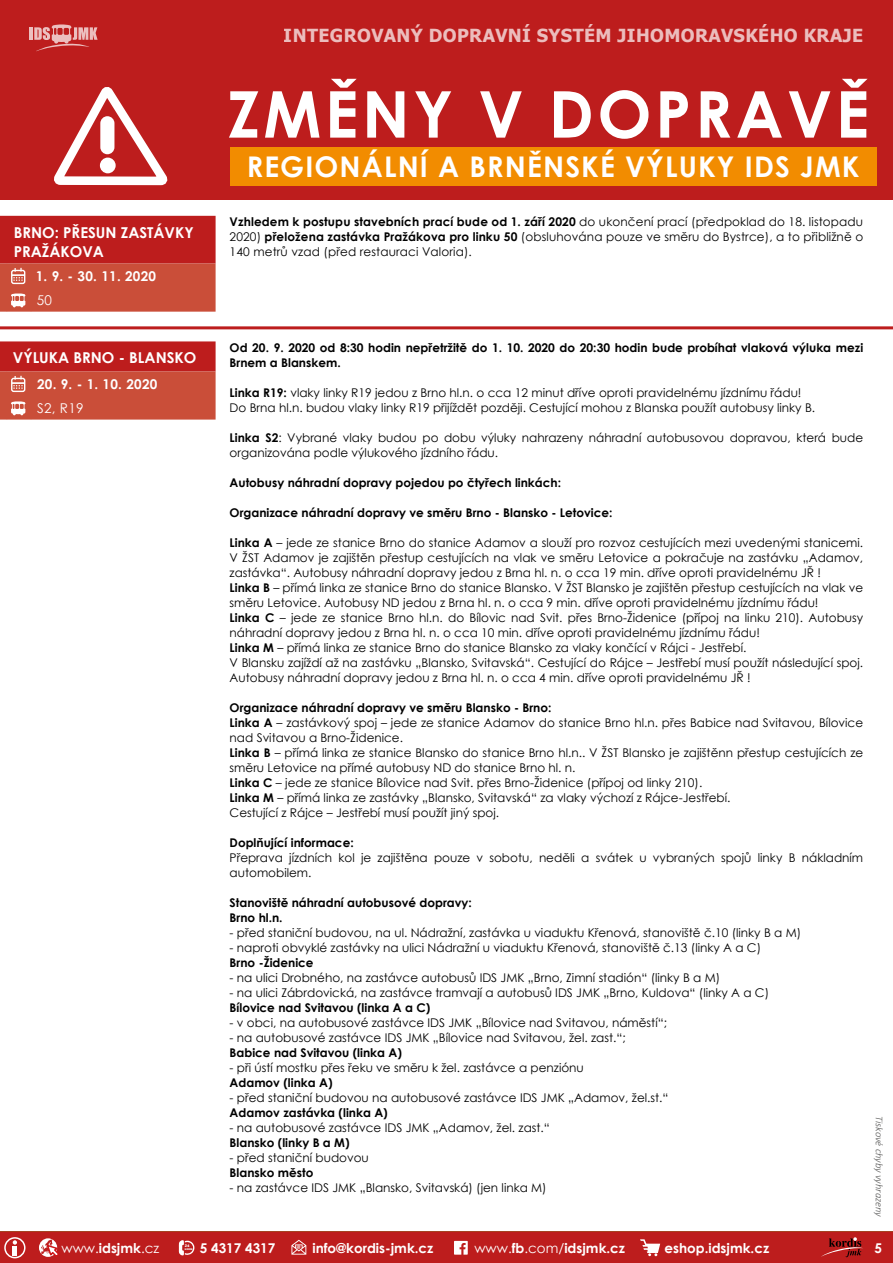
<style>
.page{position:relative;width:893px;height:1263px;background:#fff}
.page>*{position:absolute;margin:0;border:0;box-sizing:border-box;transform-origin:0 0}
.t1{font:700 64.5px "Century Gothic";letter-spacing:.055em;color:#fff}
.t2{font:700 28.5px "Century Gothic";letter-spacing:.04em;color:#fff}
.t3{font:700 18px "Tahoma";letter-spacing:.02em;color:#fff}
.t4{font:700 15px/19.5px "Century Gothic";color:#fff}
.t5{font:700 13.5px "Century Gothic";color:#fff}
.t6{font:13.5px "Century Gothic";letter-spacing:.02em;color:#fff}
.t7{font:12px/15px "Century Gothic";color:#000}
.t8{font:700 12px/15px "Century Gothic";color:#000}
.t9{font:italic 300 10.5px "Calibri";letter-spacing:-.005em;color:#575756}
.t10{font:700 4.95px "Century Gothic";color:#fff}
.t11{font:900 3.45px "Neo Sans";color:#fff;scale:1.04 1}
.t12{font:900 2.25px "Neo Sans";color:#fff;scale:1.04 1}
.s1{font-weight:700}
.s2{font-weight:400}
</style>
<div class="page">
<div style="left:0;top:0;width:893px;height:199px;background:#bd1d1d"></div>
<div style="left:230px;top:147px;width:646px;height:38px;background:#f28c00"></div>
<svg style="left:54px;top:87px;width:114px;height:99px"></svg>
<div style="left:100px;top:158px;width:16px;height:15px;background:#fff;border-radius:50%"></div>
<div style="left:100px;top:116px;width:14px;height:38px;background:#fff;border-radius:7px"></div>
<svg style="left:30px;top:24px;width:68px;height:27px"></svg>
<svg style="left:0;top:1231px;width:893px;height:32px;background:#bd2423"></svg>
<hr style="left:0;top:326px;width:893px;height:3px;background:#bd1d1d">
<svg style="left:0;top:341px;width:216px;height:79px;background:#c64034"></svg>
<svg style="left:0;top:216px;width:216px;height:96px;background:#c4392f"></svg>
<h3 class="t3" style="left:284px;top:23px;width:581px">INTEGROVANÝ DOPRAVNÍ SYSTÉM JIHOMORAVSKÉHO KRAJE</h3>
<p class="t4" style="left:14px;top:222px;width:181px">BRNO: PŘESUN ZASTÁVKY<br>PRAŽÁKOVA</p>
<p class="t5" style="left:36px;top:266px;width:122px">1. 9. - 30. 11. 2020</p>
<p class="t6" style="left:37px;top:291px;width:17px">50</p>
<p class="t4" style="left:13px;top:347px;width:185px">VÝLUKA BRNO - BLANSKO</p>
<p class="t5" style="left:37px;top:374px;width:122px">20. 9. - 1. 10. 2020</p>
<p class="t6" style="left:37px;top:399px;width:48px">S2, R19</p>
<h1 class="t1" style="left:227px;top:65px;width:643px">ZMĚNY V DOPRAVĚ</h1>
<h2 class="t2" style="left:247px;top:145px;width:614px">REGIONÁLNÍ A BRNĚNSKÉ VÝLUKY IDS JMK</h2>
<p class="t7" style="left:230px;top:214px;width:635px;text-align:justify"><span class="s1">Vzhledem k postupu stavebních prací bude od 1. září 2020</span> do ukončení prací (předpoklad do 18. listopadu 2020) <span class="s1">přeložena zastávka Pražákova pro linku 50</span> (obsluhována pouze ve směru do Bystrce), a to přibližně o 140 metrů vzad (před restauraci Valoria).</p>
<p class="t8" style="left:230px;top:339px;width:635px">Od 20. 9. 2020 od 8:30 hodin nepřetržitě do 1. 10. 2020 do 20:30 hodin bude probíhat vlaková výluka mezi<br>Brnem a Blanskem.</p>
<p class="t7" style="left:230px;top:384px;width:587px"><span class="s1">Linka R19:</span> vlaky linky R19 jedou z Brno hl.n. o cca 12 minut dříve oproti pravidelnému jízdnímu řádu!<br>Do Brna hl.n. budou vlaky linky R19 přijíždět později. Cestující mohou z Blanska použít autobusy linky B.</p>
<p class="t7" style="left:230px;top:429px;width:635px"><span class="s1">Linka S2</span>: Vybrané vlaky budou po dobu výluky nahrazeny náhradní autobusovou dopravou, která bude organizována podle výlukového jízdního řádu.</p>
<p class="t8" style="left:230px;top:474px;width:333px">Autobusy náhradní dopravy pojedou po čtyřech linkách:</p>
<p class="t8" style="left:230px;top:504px;width:384px">Organizace náhradní dopravy ve směru Brno - Blansko - Letovice:</p>
<p class="t7" style="left:230px;top:534px;width:635px"><span class="s1">Linka A</span> – jede ze stanice Brno do stanice Adamov a slouží pro rozvoz cestujících mezi uvedenými stanicemi.<br>V ŽST Adamov je zajištěn přestup cestujících na vlak ve směru Letovice a pokračuje na zastávku „Adamov, zastávka“. Autobusy náhradní dopravy jedou z Brna hl. n. o cca 19 min. dříve oproti pravidelnému JŘ !<br><span class="s1">Linka B</span> – přímá linka ze stanice Brno do stanice Blansko. V ŽST Blansko je zajištěn přestup cestujících na vlak ve směru Letovice. Autobusy ND jedou z Brna hl. n. o cca 9 min. dříve oproti pravidelnému jízdnímu řádu!<br><span class="s1">Linka C</span> – jede ze stanice Brno hl.n. do Bílovic nad Svit. přes Brno-Židenice (přípoj na linku 210). Autobusy náhradní dopravy jedou z Brna hl. n. o cca 10 min. dříve oproti pravidelnému jízdnímu řádu!<br><span class="s1">Linka M</span> – přímá linka ze stanice Brno do stanice Blansko za vlaky končící v Rájci - Jestřebí.<br>V Blansku zajíždí až na zastávku „Blansko, Svitavská“. Cestující do Rájce – Jestřebí musí použít následující spoj.<br>Autobusy náhradní dopravy jedou z Brna hl. n. o cca 4 min. dříve oproti pravidelnému JŘ !</p>
<p class="t7" style="left:230px;top:699px;width:635px"><span class="s1">Organizace náhradní dopravy ve směru Blansko - Brno:<br>Linka A</span> – zastávkový spoj – jede ze stanice Adamov do stanice Brno hl.n. přes Babice nad Svitavou, Bílovice nad Svitavou a Brno-Židenice.<br><span class="s1">Linka B</span> – přímá linka ze stanice Blansko do stanice Brno hl.n.. V ŽST Blansko je zajištěnn přestup cestujících ze směru Letovice na přímé autobusy ND do stanice Brno hl. n.<br><span class="s1">Linka C</span> – jede ze stanice Bílovice nad Svit. přes Brno-Židenice (přípoj od linky 210).<br><span class="s1">Linka M</span> – přímá linka ze zastávky „Blansko, Svitavská“ za vlaky výchozí z Rájce-Jestřebí.<br>Cestující z Rájce – Jestřebí musí použít jiný spoj.</p>
<p class="t8" style="left:230px;top:834px;width:126px">Doplňující informace:</p>
<p class="t7" style="left:230px;top:849px;width:635px">Přeprava jízdních kol je zajištěna pouze v sobotu, neděli a svátek u vybraných spojů linky B nákladním automobilem.</p>
<p class="t8" style="left:230px;top:894px;width:244px">Stanoviště náhradní autobusové dopravy:<br>Brno hl.n.</p>
<p class="t7" style="left:230px;top:924px;width:573px">- před staniční budovou, na ul. Nádražní, zastávka u viaduktu Křenová, stanoviště č.10 (linky B a M)</p>
<p class="t7" style="left:230px;top:939px;width:533px">- naproti obvyklé zastávky na ulici Nádražní u viaduktu Křenová, stanoviště č.13 (linky A a C)</p>
<p class="t8" style="left:230px;top:954px;width:85px">Brno -Židenice</p>
<p class="t7" style="left:230px;top:969px;width:492px">- na ulici Drobného, na zastávce autobusů IDS JMK „Brno, Zimní stadión“ (linky B a M)</p>
<p class="t7" style="left:230px;top:984px;width:541px">- na ulici Zábrdovická, na zastávce tramvají a autobusů IDS JMK „Brno, Kuldova“ (linky A a C)</p>
<p class="t8" style="left:230px;top:999px;width:202px">Bílovice nad Svitavou (linka A a C)</p>
<p class="t7" style="left:230px;top:1014px;width:439px">- v obci, na autobusové zastávce IDS JMK „Bílovice nad Svitavou, náměstí“;</p>
<p class="t7" style="left:230px;top:1029px;width:398px">- na autobusové zastávce IDS JMK „Bílovice nad Svitavou, žel. zast.“;</p>
<p class="t8" style="left:230px;top:1044px;width:174px">Babice nad Svitavou (linka A)</p>
<p class="t7" style="left:230px;top:1059px;width:356px">- při ústí mostku přes řeku ve směru k žel. zastávce a penziónu</p>
<p class="t8" style="left:230px;top:1074px;width:104px">Adamov (linka A)</p>
<p class="t7" style="left:230px;top:1089px;width:440px">- před staniční budovou na autobusové zastávce IDS JMK „Adamov, žel.st.“</p>
<p class="t8" style="left:230px;top:1104px;width:160px">Adamov zastávka (linka A)</p>
<p class="t7" style="left:230px;top:1119px;width:322px">- na autobusové zastávce IDS JMK „Adamov, žel. zast.“</p>
<p class="t8" style="left:230px;top:1134px;width:121px">Blansko (linky B a M)</p>
<p class="t7" style="left:230px;top:1149px;width:141px">- před staniční budovou</p>
<p class="t8" style="left:230px;top:1164px;width:85px">Blansko město</p>
<p class="t7" style="left:230px;top:1179px;width:319px">- na zastávce IDS JMK „Blansko, Svitavská) (jen linka M)</p>
<p class="t9" style="left:886px;top:1116px;width:102px;rotate:90deg">Tiskové chyby vyhrazeny</p>
<p class="t12" style="left:185px;top:1248px;width:9px">HODIN</p>
<p class="t5" style="left:200px;top:1238px;width:77px">5 4317 4317</p>
<p class="t10" style="left:297px;top:1244px;width:5px">@</p>
<p class="t5" style="left:312px;top:1238px;width:122px">info@kordis-jmk.cz</p>
<p class="t5" style="left:474px;top:1238px;width:152px"><span class="s2">www.</span>fb<span class="s2">.com/</span>idsjmk.cz</p>
<p class="t5" style="left:664px;top:1238px;width:106px">eshop.idsjmk.cz</p>
<p class="t5" style="left:874px;top:1238px;width:9px">5</p>
<p class="t6" style="left:62px;top:1238px;width:99px">www.<span class="s1">idsjmk</span>.cz</p>
<p class="t11" style="left:185px;top:1244px;width:6px">24</p>
</div>
